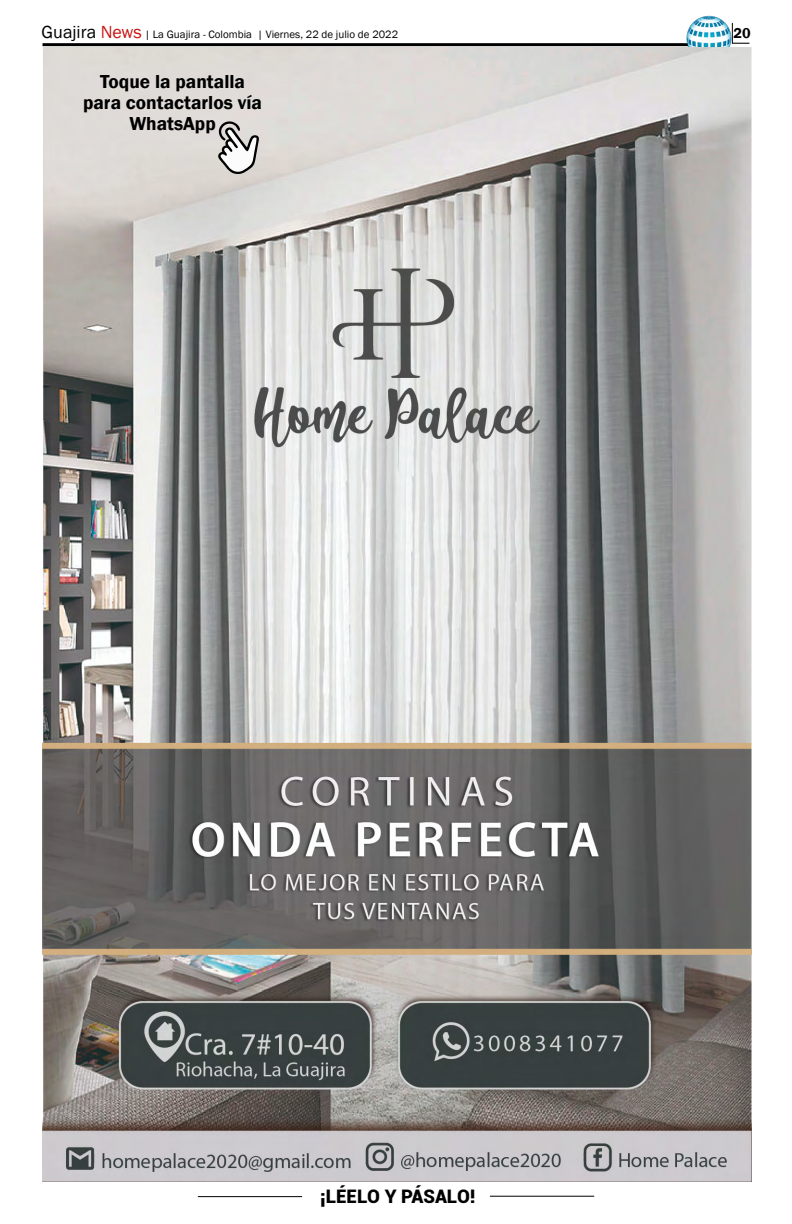
<style>
.page{position:relative;width:792px;height:1224px;background:#fff}
.page>*{position:absolute;margin:0;border:0;box-sizing:border-box;transform-origin:0 0}
.t1{font:600 19.3px/20.8px "Franklin Gothic";color:#000;text-align:center}
.t2{font:900 18.7px "Roboto";color:#000}
.t3{font:600 14.7px "Franklin Gothic";color:#000}
.t4{font:11px "Franklin Gothic";color:#000}
.s1{font-size:18px}
.s2{font-size:18px;color:#c91311}
</style>
<div class="page">
<hr style="left:198px;top:1196px;width:104px;height:1px;background:#000">
<hr style="left:490px;top:1196px;width:104px;height:1px;background:#000">
<hr style="left:43px;top:43px;width:652px;height:3px;background:#000">
<img style="left:685px;top:15px;width:47px;height:32px">
<svg style="left:732px;top:23px;width:17px;height:21px"></svg>
<img style="left:43px;top:47px;width:708px;height:1134px">
<svg style="left:217px;top:119px;width:43px;height:56px"></svg>
<p class="t4" style="left:42px;top:28px;width:358px"><span class="s1">Guajira</span> <span class="s2">News</span> | La Guajira - Colombia | Viernes, 22 de julio de 2022</p>
<h3 class="t3" style="left:733px;top:24px;width:19px">20</h3>
<h1 class="t1" style="left:83px;top:71px;width:181px">Toque la pantalla para contactarlos vía<br>WhatsApp</h1>
<h2 class="t2" style="left:320px;top:1183px;width:157px">¡LÉELO Y PÁSALO!</h2>
</div>
